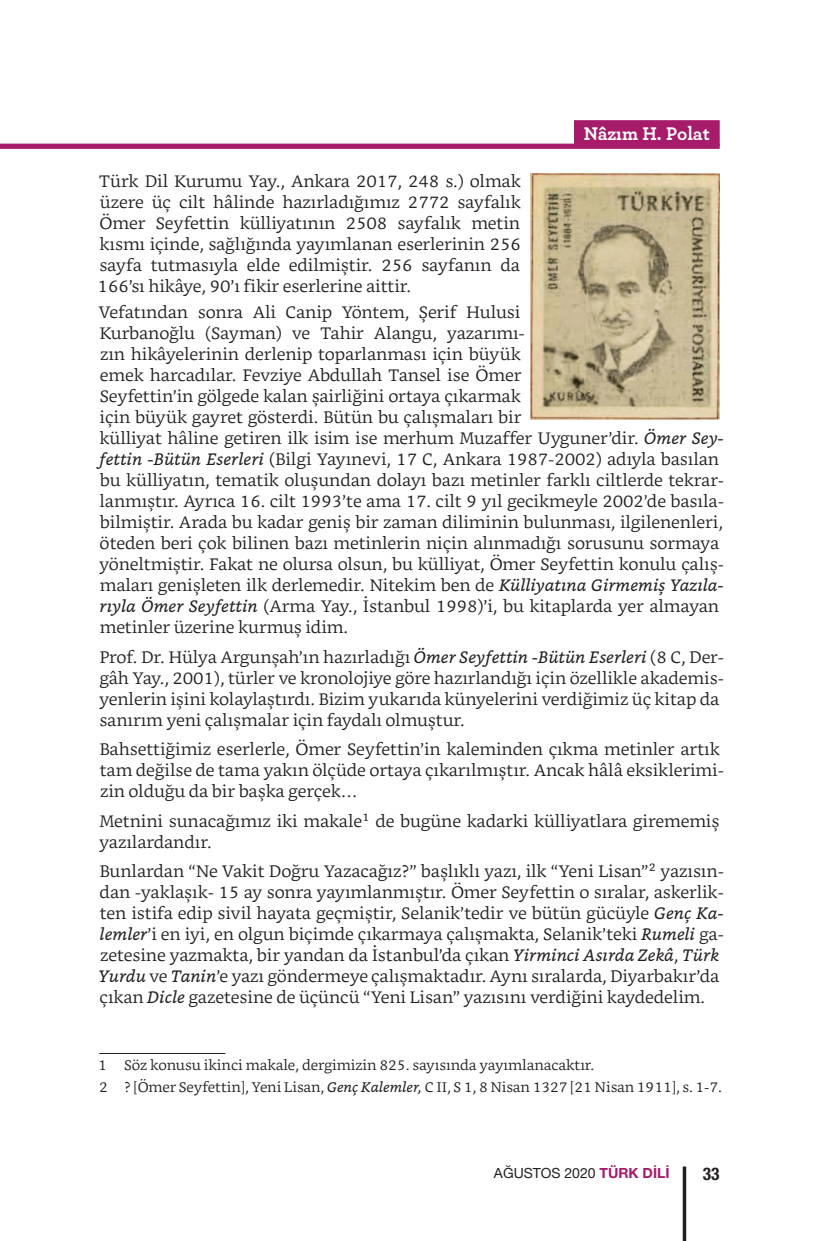
<style>
.page{position:relative;width:819px;height:1241px;background:#fff}
.page>*{position:absolute;margin:0;border:0;box-sizing:border-box;transform-origin:0 0}
.YAZAR{font:700 19.25px "Archer";letter-spacing:-.005em;color:#fff}
.t1{font:700 condensed 17.5px "Helvetica Neue LT Pro";color:#231f20}
.ANA_METIN__genel{font:300 16.62px/21px "Bookerly";color:#231f20}
.DİP{font:300 14px "Bookerly";color:#231f20}
.t2{font:14px "Helvetica Neue LT Pro";color:#231f20}
.s1{color:#a61b6a}
.s2{font-weight:400;font-style:italic}
.s3{font-weight:700;color:#a61b6a}
</style>
<div class="page">
<div style="left:0;top:144px;width:719px;height:5px;background:#a61b6a"></div>
<svg style="left:682px;top:1166px;width:4px;height:74px"></svg>
<div style="left:574px;top:120px;width:145px;height:26px;background:#a61b6a"></div>
<hr style="left:99px;top:1052px;width:126px;height:1px;background:#231f20">
<img style="left:530px;top:174px;width:189px;height:245px">
<p class="YAZAR" style="left:574px;top:118px;width:147px"><span class="s1">..</span>Nâzım H. Polat<span class="s1">..</span></p>
<p class="ANA_METIN__genel" style="left:98px;top:171px;width:424px;text-align:justify">Türk Dil Kurumu Yay., Ankara 2017, 248 s.) olmak üzere üç cilt hâlinde hazırladığımız 2772 sayfalık Ömer Seyfettin külliyatının 2508 sayfalık metin kısmı içinde, sağlığında yayımlanan eserlerinin 256 sayfa tutmasıyla elde edilmiştir. 256 sayfanın da 166’sı hikâye, 90’ı fikir eserlerine aittir.</p>
<p class="ANA_METIN__genel" style="left:99px;top:302px;width:626px">Vefatından sonra Ali Canip Yöntem, Şerif Hulusi<br>Kurbanoğlu (Sayman) ve Tahir Alangu, yazarımı-<br>zın hikâyelerinin derlenip toparlanması için büyük<br>emek harcadılar. Fevziye Abdullah Tansel ise Ömer<br>Seyfettin’in gölgede kalan şairliğini ortaya çıkarmak<br>için büyük gayret gösterdi. Bütün bu çalışmaları bir<br>külliyat hâline getiren ilk isim ise merhum Muzaffer Uyguner’dir. <span class="s2">Ömer Sey&shy;fettin -Bütün Eserleri</span> (Bilgi Yayınevi, 17 C, Ankara 1987-2002) adıyla basılan bu külliyatın, tematik oluşundan dolayı bazı metinler farklı ciltlerde tekrar&shy;lanmıştır. Ayrıca 16. cilt 1993’te ama 17. cilt 9 yıl gecikmeyle 2002’de basıla&shy;bilmiştir. Arada bu kadar geniş bir zaman diliminin bulunması, ilgilenenleri, öteden beri çok bilinen bazı metinlerin niçin alınmadığı sorusunu sormaya yöneltmiştir. Fakat ne olursa olsun, bu külliyat, Ömer Seyfettin konulu çalış&shy;maları genişleten ilk derlemedir. Nitekim ben de <span class="s2">Külliyatına Girmemiş Yazıla&shy;rıyla Ömer Seyfettin</span> (Arma Yay., İstanbul 1998)’i, bu kitaplarda yer almayan metinler üzerine kurmuş idim.</p>
<p class="ANA_METIN__genel" style="left:99px;top:646px;width:626px">Prof. Dr. Hülya Argunşah’ın hazırladığı <span class="s2">Ömer Seyfettin -Bütün Eserleri</span> (8 C, Der&shy;gâh Yay., 2001), türler ve kronolojiye göre hazırlandığı için özellikle akademis&shy;yenlerin işini kolaylaştırdı. Bizim yukarıda künyelerini verdiğimiz üç kitap da sanırım yeni çalışmalar için faydalı olmuştur.</p>
<p class="ANA_METIN__genel" style="left:99px;top:739px;width:626px">Bahsettiğimiz eserlerle, Ömer Seyfettin’in kaleminden çıkma metinler artık tam değilse de tama yakın ölçüde ortaya çıkarılmıştır. Ancak hâlâ eksiklerimi&shy;zin olduğu da bir başka gerçek…</p>
<p class="ANA_METIN__genel" style="left:99px;top:810px;width:621px">Metnini sunacağımız iki makale1 de bugüne kadarki külliyatlara girememiş yazılardandır.</p>
<p class="ANA_METIN__genel" style="left:99px;top:860px;width:626px">Bunlardan “Ne Vakit Doğru Yazacağız?” başlıklı yazı, ilk “Yeni Lisan”2 yazısın&shy;dan -yaklaşık- 15 ay sonra yayımlanmıştır. Ömer Seyfettin o sıralar, askerlik&shy;ten istifa edip sivil hayata geçmiştir, Selanik’tedir ve bütün gücüyle <span class="s2">Genç Ka&shy;lemler</span>’i en iyi, en olgun biçimde çıkarmaya çalışmakta, Selanik’teki <span class="s2">Rumeli</span> ga&shy;zetesine yazmakta, bir yandan da İstanbul’da çıkan <span class="s2">Yirminci Asırda Zekâ</span>, <span class="s2">Türk Yurdu</span> ve <span class="s2">Tanin</span>’e yazı göndermeye çalışmaktadır. Aynı sıralarda, Diyarbakır’da çıkan <span class="s2">Dicle</span> gazetesine de üçüncü “Yeni Lisan” yazısını verdiğini kaydedelim.</p>
<p class="DİP" style="left:98px;top:1057px;width:497px">1 Söz konusu ikinci makale, dergimizin 825. sayısında yayımlanacaktır.</p>
<p class="DİP" style="left:99px;top:1078px;width:624px">2 ? [Ömer Seyfettin], Yeni Lisan, <span class="s2">Genç Kalemler,</span> C II, S 1, 8 Nisan 1327 [21 Nisan 1911], s. 1-7.</p>
<p class="t2" style="left:494px;top:1164px;width:177px">AĞUSTOS 2020 <span class="s3">TÜRK DİLİ</span></p>
<p class="t1" style="left:702px;top:1163px;width:18px">33</p>
</div>
